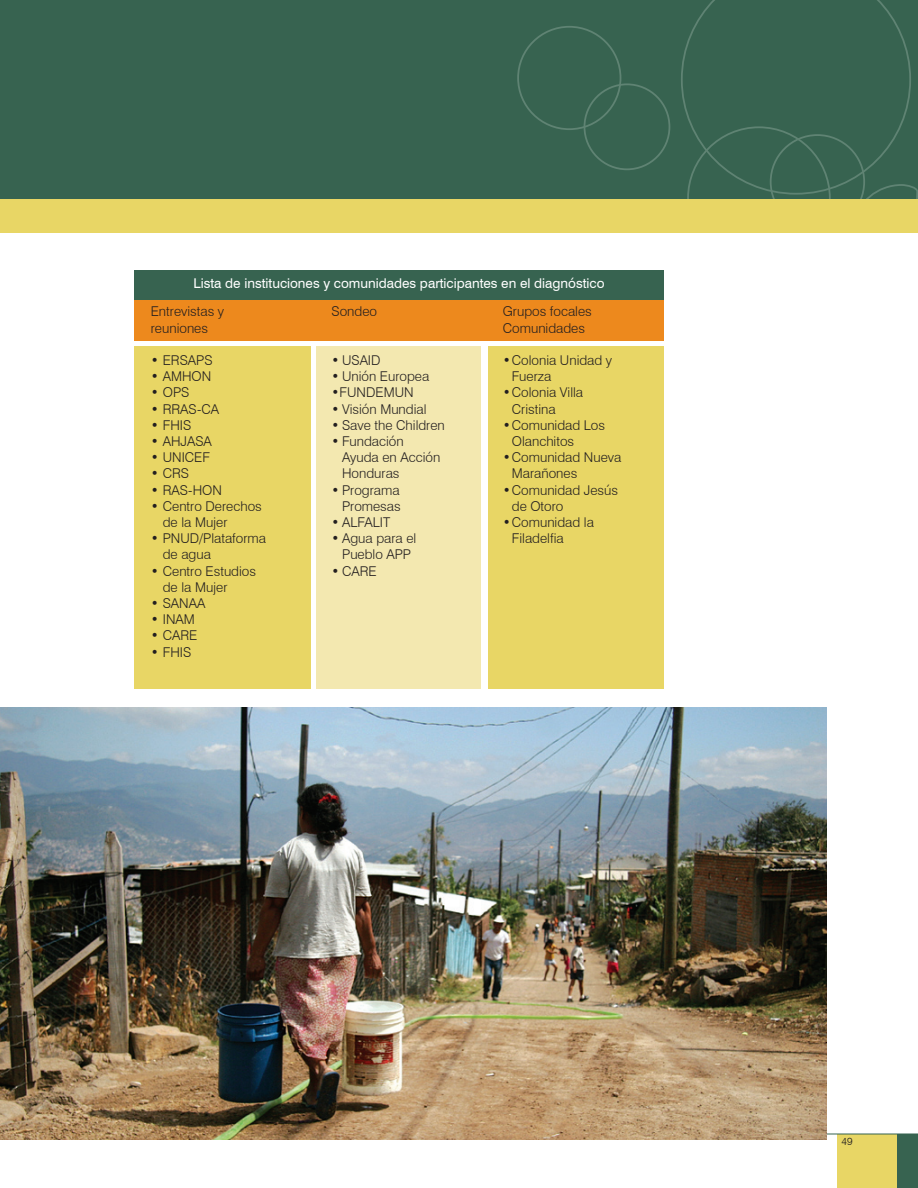
<style>
.page{position:relative;width:918px;height:1188px;background:#fff}
.page>*{position:absolute;margin:0;border:0;box-sizing:border-box;transform-origin:0 0}
.t1{font:300 13.5px/16.2px "Swiss 721 BT";color:#231f20}
.t2{font:13.5px "Swiss 721 BT";color:#fff}
.t3{font:300 10.5px "Swiss 721 BT";color:#231f20}
</style>
<div class="page">
<div style="left:0;top:0;width:918px;height:202px;background:#376350"></div>
<div style="left:517px;top:26px;width:104px;height:104px;border:2px solid #5f8373;border-radius:50%"></div>
<div style="left:584px;top:83px;width:86px;height:87px;border:2px solid #5f8373;border-radius:50%"></div>
<svg style="left:681px;top:0;width:230px;height:189px"></svg>
<svg style="left:686px;top:126px;width:146px;height:74px"></svg>
<svg style="left:850px;top:183px;width:68px;height:17px"></svg>
<div style="left:837px;top:1134px;width:60px;height:54px;background:#e8d665"></div>
<div style="left:897px;top:1134px;width:21px;height:54px;background:#376350"></div>
<hr style="left:798px;top:1134px;width:120px;height:1px;background:#376350">
<div style="left:0;top:200px;width:918px;height:33px;background:#e8d665"></div>
<div style="left:134px;top:270px;width:530px;height:30px;background:#376350"></div>
<div style="left:489px;top:346px;width:175px;height:343px;background:#e8d665"></div>
<div style="left:317px;top:346px;width:164px;height:343px;background:#f3e8b0"></div>
<div style="left:134px;top:346px;width:177px;height:343px;background:#e8d665"></div>
<div style="left:134px;top:300px;width:530px;height:40px;background:#ed891d"></div>
<img style="left:0;top:707px;width:826px;height:433px">
<p class="t2" style="left:194px;top:275px;width:412px">Lista de instituciones y comunidades participantes en el diagnóstico</p>
<p class="t1" style="left:151px;top:303px;width:75px">Entrevistas y reuniones</p>
<p class="t1" style="left:151px;top:352px;width:63px">• ERSAPS</p>
<p class="t1" style="left:151px;top:368px;width:62px">• AMHON</p>
<p class="t1" style="left:151px;top:384px;width:40px">• OPS</p>
<p class="t1" style="left:151px;top:401px;width:70px">• RRAS-CA</p>
<p class="t1" style="left:151px;top:417px;width:42px">• FHIS</p>
<p class="t1" style="left:151px;top:433px;width:63px">• AHJASA</p>
<p class="t1" style="left:151px;top:449px;width:61px">• UNICEF</p>
<p class="t1" style="left:151px;top:465px;width:40px">• CRS</p>
<p class="t1" style="left:151px;top:482px;width:73px">• RAS-HON</p>
<p class="t1" style="left:163px;top:498px;width:101px;text-indent:-12px">• Centro Derechos de la Mujer</p>
<p class="t1" style="left:163px;top:530px;width:105px;text-indent:-12px">• PNUD/Plataforma de agua</p>
<p class="t1" style="left:163px;top:563px;width:95px;text-indent:-12px">• Centro Estudios de la Mujer</p>
<p class="t1" style="left:151px;top:595px;width:56px">• SANAA</p>
<p class="t1" style="left:151px;top:611px;width:46px">• INAM</p>
<p class="t1" style="left:151px;top:627px;width:48px">• CARE</p>
<p class="t1" style="left:151px;top:644px;width:42px">• FHIS</p>
<p class="t1" style="left:332px;top:303px;width:47px">Sondeo</p>
<p class="t1" style="left:332px;top:352px;width:51px">• USAID</p>
<p class="t1" style="left:332px;top:368px;width:99px">• Unión Europea</p>
<p class="t1" style="left:332px;top:384px;width:84px">•FUNDEMUN</p>
<p class="t1" style="left:332px;top:401px;width:96px">• Visión Mundial</p>
<p class="t1" style="left:332px;top:417px;width:115px">• Save the Children</p>
<p class="t1" style="left:342px;top:433px;width:100px;text-indent:-10px">• Fundación<br>Ayuda en Acción<br>Honduras</p>
<p class="t1" style="left:332px;top:482px;width:71px;text-align:right">• Programa<br>Promesas</p>
<p class="t1" style="left:332px;top:514px;width:60px">• ALFALIT</p>
<p class="t1" style="left:332px;top:530px;width:86px;text-align:center">• Agua para el<br>Pueblo APP</p>
<p class="t1" style="left:332px;top:563px;width:47px">• CARE</p>
<p class="t1" style="left:503px;top:303px;width:91px">Grupos focales<br>Comunidades</p>
<p class="t1" style="left:512px;top:352px;width:102px;text-indent:-9px">• Colonia Unidad y<br>Fuerza</p>
<p class="t1" style="left:512px;top:384px;width:73px;text-indent:-9px">• Colonia Villa<br>Cristina</p>
<p class="t1" style="left:512px;top:417px;width:95px;text-indent:-9px">• Comunidad Los<br>Olanchitos</p>
<p class="t1" style="left:512px;top:449px;width:111px;text-indent:-9px">• Comunidad Nueva<br>Marañones</p>
<p class="t1" style="left:512px;top:482px;width:108px;text-indent:-9px">• Comunidad Jesús de Otoro</p>
<p class="t1" style="left:512px;top:514px;width:84px;text-indent:-9px">• Comunidad la<br>Filadelfia</p>
<p class="t3" style="left:842px;top:1135px;width:13px">49</p>
</div>
